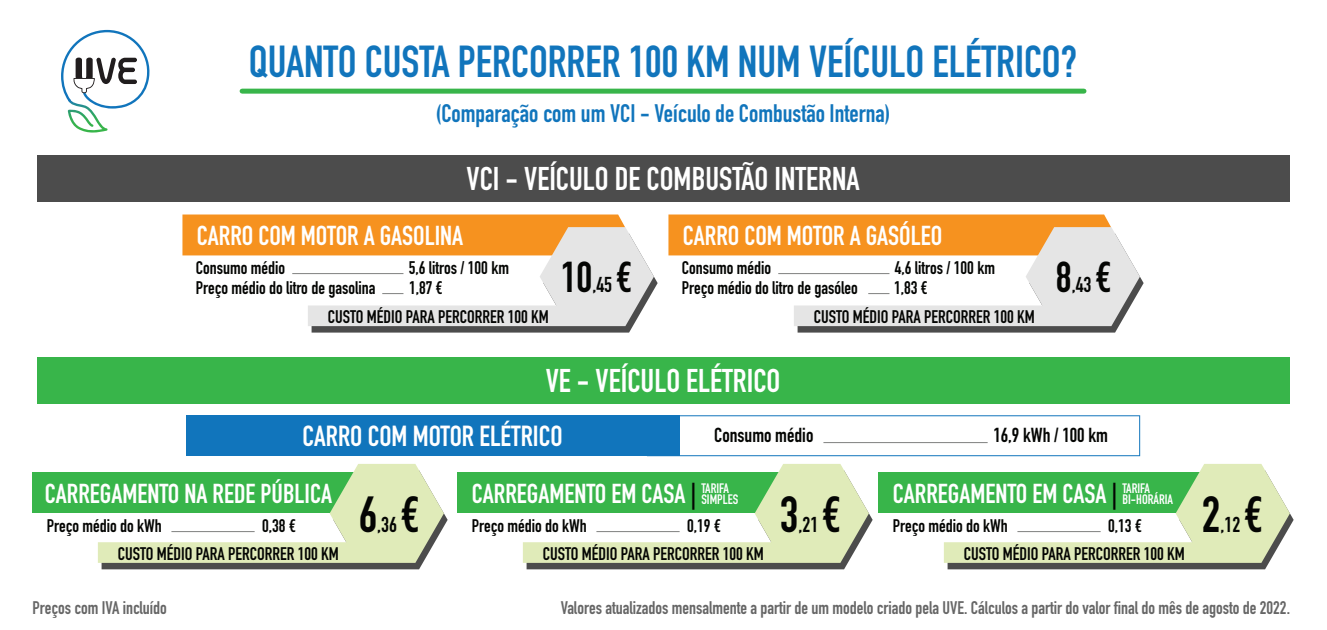
<style>
.page{position:relative;width:1327px;height:630px;background:#fff}
.page>*{position:absolute;margin:0;border:0;box-sizing:border-box;transform-origin:0 0}
.t1{font:700 50px "DIN Condensed";color:#040503}
.t2{font:700 44.2px "DIN Condensed";color:#1175bc}
.t3{font:700 42.6px "DIN Condensed";color:#040503}
.t4{font:700 32.4px "DIN Condensed";color:#fff}
.t5{font:700 28.6px "DIN Condensed";color:#fff}
.t6{font:700 27px "DIN Condensed";color:#fff}
.t7{font:700 25px "DIN Condensed";color:#1175bc}
.t8{font:700 21.3px "DIN Condensed";color:#040503}
.t9{font:700 20px "DIN Condensed";color:#040503}
.t10{font:700 18px/19.2px "DIN Condensed";color:#040503}
.t11{font:700 18px "DIN Condensed";color:#666}
.t12{font:700 13.5px/11.3px "DIN Condensed";color:#fff}
.s1{font-size:21.3px}
.s2{font-size:42.6px}
.s3{color:#040503}
</style>
<div class="page">
<div style="left:242px;top:89px;width:842px;height:5px;background:#38b54a"></div>
<svg style="left:61px;top:30px;width:89px;height:103px"></svg>
<div style="left:37px;top:156px;width:1253px;height:46px;background:#4c4c4c"></div>
<div style="left:37px;top:358px;width:1253px;height:46px;background:#38b54a"></div>
<div style="left:186px;top:415px;width:493px;height:41px;background:#1175bc"></div>
<svg style="left:679px;top:415px;width:461px;height:41px"></svg>
<hr style="left:823px;top:442px;width:165px;height:1px;background:#808180">
<div style="left:878px;top:472px;width:376px;height:41px;background:#38b54a"></div>
<svg style="left:948px;top:513px;width:346px;height:56px;fill:#4c4c4c"></svg>
<svg style="left:944px;top:464px;width:346px;height:99px"></svg>
<hr style="left:1017px;top:531px;width:84px;height:1px;background:#808180">
<div style="left:457px;top:472px;width:376px;height:41px;background:#38b54a"></div>
<svg style="left:527px;top:513px;width:346px;height:56px;fill:#4c4c4c"></svg>
<svg style="left:523px;top:464px;width:346px;height:99px"></svg>
<hr style="left:596px;top:531px;width:84px;height:1px;background:#808180">
<div style="left:32px;top:472px;width:376px;height:41px;background:#38b54a"></div>
<svg style="left:102px;top:513px;width:346px;height:56px;fill:#4c4c4c"></svg>
<svg style="left:98px;top:464px;width:346px;height:99px"></svg>
<hr style="left:171px;top:531px;width:84px;height:1px;background:#808180">
<hr style="left:778px;top:273px;width:111px;height:1px;background:#808180">
<div style="left:668px;top:215px;width:443px;height:40px;background:#f6921f"></div>
<svg style="left:798px;top:277px;width:346px;height:56px;fill:#4c4c4c"></svg>
<svg style="left:794px;top:227px;width:346px;height:99px"></svg>
<hr style="left:292px;top:273px;width:111px;height:1px;background:#808180">
<div style="left:182px;top:215px;width:443px;height:40px;background:#f6921f"></div>
<svg style="left:312px;top:277px;width:346px;height:56px;fill:#4c4c4c"></svg>
<svg style="left:308px;top:227px;width:346px;height:99px"></svg>
<h2 class="t2" style="left:249px;top:32px;width:830px">QUANTO CUSTA PERCORRER 100 KM NUM VEÍCULO ELÉTRICO?</h2>
<h3 class="t7" style="left:436px;top:97px;width:456px">(Comparação com um VCI - Veículo de Combustão Interna)</h3>
<h3 class="t4" style="left:467px;top:157px;width:395px">VCI - VEÍCULO DE COMBUSTÃO INTERNA</h3>
<h3 class="t6" style="left:197px;top:217px;width:268px">CARRO COM MOTOR A GASOLINA</h3>
<h3 class="t6" style="left:683px;top:217px;width:261px">CARRO COM MOTOR A GASÓLEO</h3>
<p class="t10" style="left:196px;top:258px;width:181px">Consumo médio<br>Preço médio do litro de gasolina</p>
<p class="t10" style="left:409px;top:258px;width:102px">5,6 litros / 100 km<br>1,87 €</p>
<h3 class="t3" style="left:561px;top:249px;width:73px">10<span class="s1">,45</span> €</h3>
<p class="t10" style="left:682px;top:258px;width:177px">Consumo médio<br>Preço médio do litro de gasóleo</p>
<p class="t10" style="left:894px;top:258px;width:102px">4,6 litros / 100 km<br>1,83 €</p>
<p class="t8" style="left:1056px;top:271px;width:57px"><span class="s2">8</span>,43 <span class="s2">€</span></p>
<p class="t10" style="left:328px;top:307px;width:223px">CUSTO MÉDIO PARA PERCORRER 100 KM</p>
<p class="t10" style="left:814px;top:307px;width:223px">CUSTO MÉDIO PARA PERCORRER 100 KM</p>
<h3 class="t4" style="left:546px;top:359px;width:236px">VE - VEÍCULO ELÉTRICO</h3>
<h3 class="t5" style="left:303px;top:416px;width:262px">CARRO COM MOTOR ELÉTRICO</h3>
<p class="t9" style="left:714px;top:422px;width:101px">Consumo médio</p>
<p class="t9" style="left:993px;top:422px;width:116px">16,9 kWh / 100 km</p>
<h3 class="t6" style="left:45px;top:475px;width:289px">CARREGAMENTO NA REDE PÚBLICA</h3>
<p class="t10" style="left:47px;top:516px;width:117px">Preço médio do kWh</p>
<p class="t10" style="left:262px;top:516px;width:35px">0,38 €</p>
<p class="t10" style="left:118px;top:544px;width:223px">CUSTO MÉDIO PARA PERCORRER 100 KM</p>
<h1 class="t1" style="left:401px;top:481px;width:20px">€</h1>
<h1 class="t1" style="left:359px;top:481px;width:20px">6</h1>
<p class="t8" style="left:377px;top:510px;width:21px">,36</p>
<h3 class="t6" style="left:472px;top:475px;width:226px">CARREGAMENTO EM CASA <span class="s3">|</span></h3>
<p class="t10" style="left:543px;top:544px;width:223px">CUSTO MÉDIO PARA PERCORRER 100 KM</p>
<p class="t12" style="left:701px;top:483px;width:38px">TARIFA<br>SIMPLES</p>
<p class="t10" style="left:472px;top:516px;width:117px">Preço médio do kWh</p>
<p class="t10" style="left:687px;top:516px;width:35px">0,19 €</p>
<h1 class="t1" style="left:780px;top:481px;width:20px">3</h1>
<h1 class="t1" style="left:822px;top:481px;width:20px">€</h1>
<p class="t8" style="left:799px;top:510px;width:21px">,21</p>
<h3 class="t6" style="left:893px;top:475px;width:226px">CARREGAMENTO EM CASA <span class="s3">|</span></h3>
<p class="t10" style="left:964px;top:544px;width:223px">CUSTO MÉDIO PARA PERCORRER 100 KM</p>
<p class="t12" style="left:1122px;top:483px;width:52px">TARIFA<br>BI-HORÁRIA</p>
<p class="t10" style="left:893px;top:516px;width:117px">Preço médio do kWh</p>
<p class="t10" style="left:1108px;top:516px;width:35px">0,13 €</p>
<h1 class="t1" style="left:1202px;top:480px;width:20px">2</h1>
<h1 class="t1" style="left:1244px;top:480px;width:20px">€</h1>
<p class="t8" style="left:1221px;top:510px;width:21px">,12</p>
<p class="t11" style="left:33px;top:596px;width:136px">Preços com IVA incluído</p>
<p class="t11" style="left:561px;top:596px;width:731px">Valores atualizados mensalmente a partir de um modelo criado pela UVE. Cálculos a partir do valor final do mês de agosto de 2022.</p>
</div>
